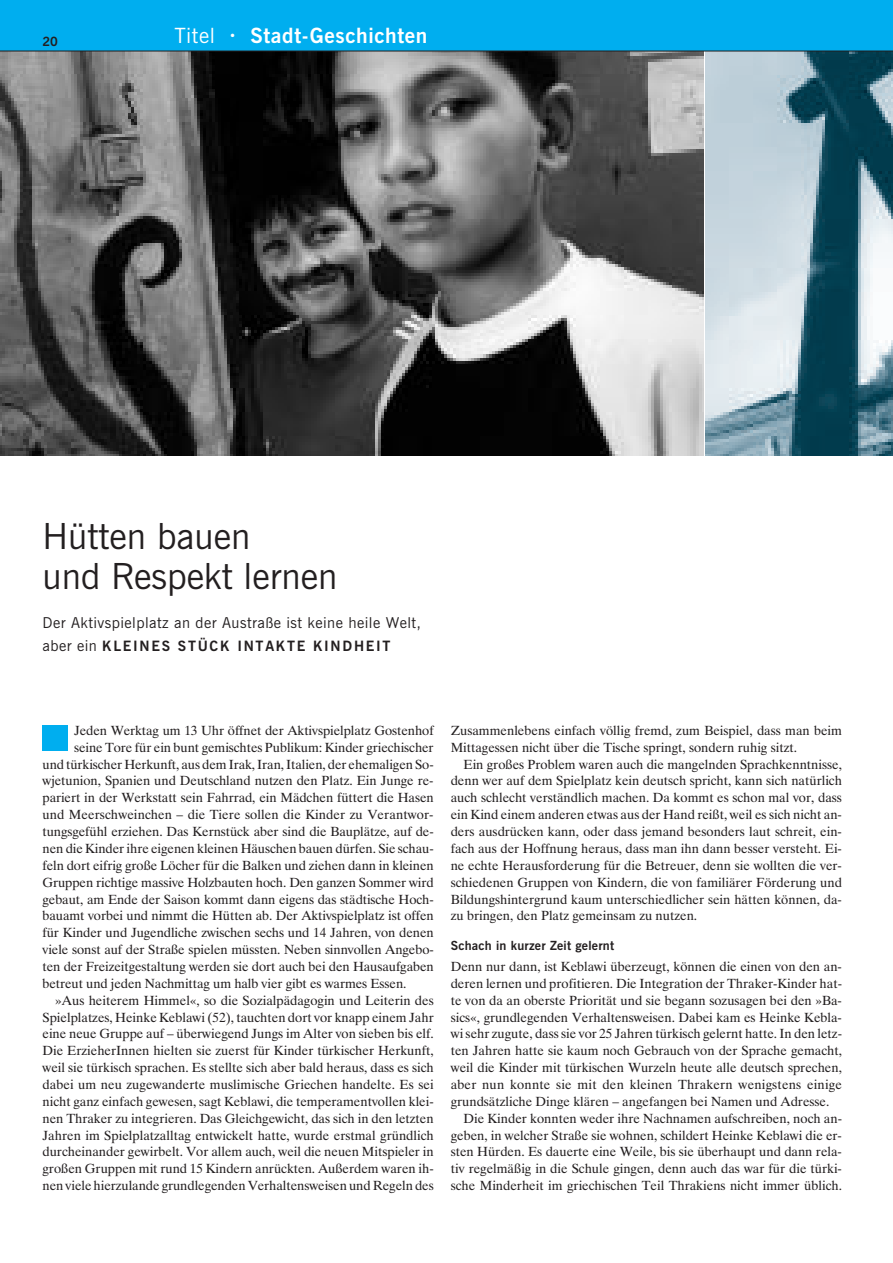
<style>
.page{position:relative;width:893px;height:1263px;background:#fff}
.page>*{position:absolute;margin:0;border:0;box-sizing:border-box;transform-origin:0 0}
.t1{font:36px/39.6px "News Gothic BT";color:#231f20}
.t2{font:700 21px "News Gothic BT";letter-spacing:.03em;color:#fff}
.t3{font:15px "News Gothic BT";letter-spacing:.03em;color:#231f20}
.t4{font:700 14.25px "News Gothic BT";letter-spacing:.12em;color:#231f20}
.t5{font:13.2px/16.8px "Dutch 801 BT";color:#231f20}
.t6{font:700 12.75px "News Gothic BT";color:#231f20}
.t7{font:700 12.6px "News Gothic BT";letter-spacing:.02em;color:#231f20}
.s1{font-weight:400}
.s2{font-weight:400;font-size:15px}
</style>
<div class="page">
<img style="left:706px;top:52px;width:187px;height:404px">
<img style="left:0;top:52px;width:704px;height:404px">
<div style="left:0;top:0;width:179px;height:51px;background:#00aeef"></div>
<div style="left:162px;top:0;width:731px;height:51px;background:#00aeef"></div>
<div style="left:43px;top:725px;width:25px;height:26px;background:#00aeef"></div>
<hr style="left:0;top:51px;width:893px;height:1px;background:#231f20">
<p class="t6" style="left:43px;top:36px;width:17px">20</p>
<h2 class="t2" style="left:174px;top:27px;width:255px"><span class="s1">Titel</span> · Stadt-Geschichten</h2>
<h1 class="t1" style="left:43px;top:520px;width:296px">Hütten bauen<br>und Respekt lernen</h1>
<p class="t3" style="left:43px;top:617px;width:380px">Der Aktivspielplatz an der Austraße ist keine heile Welt,</p>
<p class="t4" style="left:43px;top:640px;width:350px"><span class="s2">aber ein</span> KLEINES STÜCK INTAKTE KINDHEIT</p>
<p class="t5" style="left:74px;top:723px;width:361px">Jeden Werktag um 13 Uhr öffnet der Aktivspielplatz Gostenhof</p>
<p class="t5" style="left:74px;top:740px;width:361px">seine Tore für ein bunt gemischtes Publikum: Kinder griechischer</p>
<p class="t5" style="left:43px;top:757px;width:393px">und türkischer Herkunft, aus dem Irak, Iran, Italien, der ehemaligen So-</p>
<p class="t5" style="left:43px;top:774px;width:393px">wjetunion, Spanien und Deutschland nutzen den Platz. Ein Junge re-</p>
<p class="t5" style="left:43px;top:791px;width:393px">pariert in der Werkstatt sein Fahrrad, ein Mädchen füttert die Hasen</p>
<p class="t5" style="left:43px;top:808px;width:393px">und Meerschweinchen – die Tiere sollen die Kinder zu Verantwor-</p>
<p class="t5" style="left:43px;top:824px;width:393px">tungsgefühl erziehen. Das Kernstück aber sind die Bauplätze, auf de-</p>
<p class="t5" style="left:43px;top:841px;width:393px">nen die Kinder ihre eigenen kleinen Häuschen bauen dürfen. Sie schau-</p>
<p class="t5" style="left:43px;top:858px;width:393px">feln dort eifrig große Löcher für die Balken und ziehen dann in kleinen</p>
<p class="t5" style="left:43px;top:875px;width:393px">Gruppen richtige massive Holzbauten hoch. Den ganzen Sommer wird</p>
<p class="t5" style="left:43px;top:892px;width:393px">gebaut, am Ende der Saison kommt dann eigens das städtische Hoch-</p>
<p class="t5" style="left:43px;top:909px;width:393px">bauamt vorbei und nimmt die Hütten ab. Der Aktivspielplatz ist offen</p>
<p class="t5" style="left:43px;top:926px;width:393px">für Kinder und Jugendliche zwischen sechs und 14 Jahren, von denen</p>
<p class="t5" style="left:43px;top:942px;width:393px">viele sonst auf der Straße spielen müssten. Neben sinnvollen Angebo-</p>
<p class="t5" style="left:43px;top:959px;width:393px">ten der Freizeitgestaltung werden sie dort auch bei den Hausaufgaben</p>
<p class="t5" style="left:43px;top:976px;width:365px">betreut und jeden Nachmittag um halb vier gibt es warmes Essen.</p>
<p class="t5" style="left:55px;top:993px;width:380px">»Aus heiterem Himmel«, so die Sozialpädagogin und Leiterin des</p>
<p class="t5" style="left:43px;top:1010px;width:393px">Spielplatzes, Heinke Keblawi (52), tauchten dort vor knapp einem Jahr</p>
<p class="t5" style="left:43px;top:1027px;width:393px">eine neue Gruppe auf – überwiegend Jungs im Alter von sieben bis elf.</p>
<p class="t5" style="left:43px;top:1044px;width:393px">Die ErzieherInnen hielten sie zuerst für Kinder türkischer Herkunft,</p>
<p class="t5" style="left:43px;top:1060px;width:393px">weil sie türkisch sprachen. Es stellte sich aber bald heraus, dass es sich</p>
<p class="t5" style="left:43px;top:1077px;width:393px">dabei um neu zugewanderte muslimische Griechen handelte. Es sei</p>
<p class="t5" style="left:43px;top:1094px;width:393px">nicht ganz einfach gewesen, sagt Keblawi, die temperamentvollen klei-</p>
<p class="t5" style="left:43px;top:1111px;width:393px">nen Thraker zu integrieren. Das Gleichgewicht, das sich in den letzten</p>
<p class="t5" style="left:43px;top:1128px;width:393px">Jahren im Spielplatzalltag entwickelt hatte, wurde erstmal gründlich</p>
<p class="t5" style="left:43px;top:1145px;width:393px">durcheinander gewirbelt. Vor allem auch, weil die neuen Mitspieler in</p>
<p class="t5" style="left:43px;top:1162px;width:393px">großen Gruppen mit rund 15 Kindern anrückten. Außerdem waren ih-</p>
<p class="t5" style="left:43px;top:1178px;width:393px">nen viele hierzulande grundlegenden Verhaltensweisen und Regeln des</p>
<p class="t5" style="left:451px;top:723px;width:393px">Zusammenlebens einfach völlig fremd, zum Beispiel, dass man beim<br>Mittagessen nicht über die Tische springt, sondern ruhig sitzt.</p>
<p class="t5" style="left:451px;top:757px;width:393px;text-align:justify;text-indent:13px">Ein großes Problem waren auch die mangelnden Sprachkenntnisse, denn wer auf dem Spielplatz kein deutsch spricht, kann sich natürlich auch schlecht verständlich machen. Da kommt es schon mal vor, dass ein Kind einem anderen etwas aus der Hand reißt, weil es sich nicht an&shy;ders ausdrücken kann, oder dass jemand besonders laut schreit, ein&shy;fach aus der Hoffnung heraus, dass man ihn dann besser versteht. Ei&shy;ne echte Herausforderung für die Betreuer, denn sie wollten die ver&shy;schiedenen Gruppen von Kindern, die von familiärer Förderung und Bildungshintergrund kaum unterschiedlicher sein hätten können, da&shy;zu bringen, den Platz gemeinsam zu nutzen.</p>
<p class="t7" style="left:451px;top:940px;width:165px">Schach in kurzer Zeit gelernt</p>
<p class="t5" style="left:451px;top:959px;width:393px">Denn nur dann, ist Keblawi überzeugt, können die einen von den an-</p>
<p class="t5" style="left:451px;top:976px;width:393px">deren lernen und profitieren. Die Integration der Thraker-Kinder hat-</p>
<p class="t5" style="left:451px;top:993px;width:393px">te von da an oberste Priorität und sie begann sozusagen bei den »Ba-</p>
<p class="t5" style="left:451px;top:1010px;width:393px">sics«, grundlegenden Verhaltensweisen. Dabei kam es Heinke Kebla-</p>
<p class="t5" style="left:451px;top:1027px;width:393px">wi sehr zugute, dass sie vor 25 Jahren türkisch gelernt hatte. In den letz-</p>
<p class="t5" style="left:451px;top:1044px;width:393px">ten Jahren hatte sie kaum noch Gebrauch von der Sprache gemacht,</p>
<p class="t5" style="left:451px;top:1060px;width:393px">weil die Kinder mit türkischen Wurzeln heute alle deutsch sprechen,</p>
<p class="t5" style="left:451px;top:1077px;width:393px">aber nun konnte sie mit den kleinen Thrakern wenigstens einige</p>
<p class="t5" style="left:451px;top:1094px;width:380px">grundsätzliche Dinge klären – angefangen bei Namen und Adresse.</p>
<p class="t5" style="left:463px;top:1111px;width:380px">Die Kinder konnten weder ihre Nachnamen aufschreiben, noch an-</p>
<p class="t5" style="left:451px;top:1128px;width:393px">geben, in welcher Straße sie wohnen, schildert Heinke Keblawi die er-</p>
<p class="t5" style="left:451px;top:1145px;width:393px">sten Hürden. Es dauerte eine Weile, bis sie überhaupt und dann rela-</p>
<p class="t5" style="left:451px;top:1162px;width:393px">tiv regelmäßig in die Schule gingen, denn auch das war für die türki-</p>
<p class="t5" style="left:451px;top:1178px;width:393px">sche Minderheit im griechischen Teil Thrakiens nicht immer üblich.</p>
</div>
